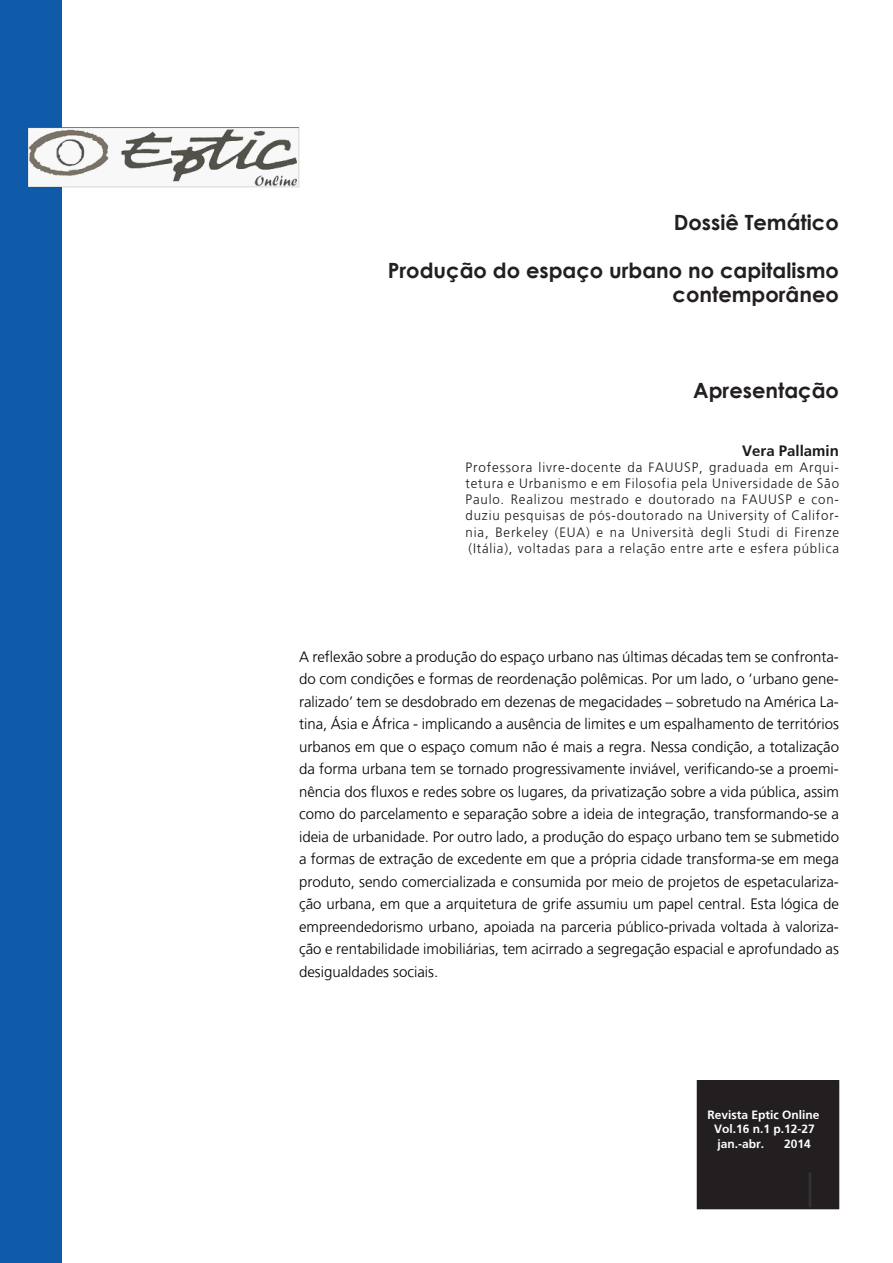
<style>
.page{position:relative;width:893px;height:1263px;background:#fff}
.page>*{position:absolute;margin:0;border:0;box-sizing:border-box;transform-origin:0 0}
.rev_titulo1{font:700 21px "Century Gothic";color:#231f20}
.rev_artigo{font:300 15px/22.5px "Frutiger";color:#000;text-align:justify}
.rev_autor{font:700 15px "Frutiger";color:#1a1a1a}
.biografia_autor{font:300 13.5px/16.2px "Frutiger";letter-spacing:.06em;color:#1a171b;text-align:justify}
.t1{font:700 12px "Frutiger";color:#fff}
</style>
<div class="page">
<div style="left:697px;top:1081px;width:142px;height:128px;background:#231f20"></div>
<div style="left:697px;top:1080px;width:142px;height:129px;border:1px solid #231f20"></div>
<div style="left:807px;top:1171px;width:6px;height:38px;border:2px solid #231f20"></div>
<div style="left:0;top:0;width:62px;height:1263px;background:#105aaa"></div>
<img style="left:30px;top:130px;width:267px;height:55px">
<p class="rev_titulo1" style="left:674px;top:206px;width:167px">Dossiê Temático</p>
<p class="rev_titulo1" style="left:388px;top:254px;width:453px">Produção do espaço urbano no capitalismo</p>
<p class="rev_titulo1" style="left:673px;top:278px;width:168px">contemporâneo</p>
<p class="rev_titulo1" style="left:693px;top:375px;width:147px">Apresentação</p>
<p class="rev_autor" style="left:742px;top:442px;width:98px">Vera Pallamin</p>
<p class="biografia_autor" style="left:466px;top:459px;width:375px">Professora livre-docente da FAUUSP, graduada em Arqui&shy;tetura e Urbanismo e em Filosofia pela Universidade de São Paulo. Realizou mestrado e doutorado na FAUUSP e con&shy;duziu pesquisas de pós-doutorado na University of Califor&shy;nia, Berkeley (EUA) e na Università degli Studi di Firenze (Itália), voltadas para a relação entre arte e esfera pública</p>
<p class="rev_artigo" style="left:299px;top:645px;width:541px">A reflexão sobre a produção do espaço urbano nas últimas décadas tem se confronta&shy;do com condições e formas de reordenação polêmicas. Por um lado, o ‘urbano gene&shy;ralizado’ tem se desdobrado em dezenas de megacidades – sobretudo na América La&shy;tina, Ásia e África - implicando a ausência de limites e um espalhamento de territórios urbanos em que o espaço comum não é mais a regra. Nessa condição, a totalização da forma urbana tem se tornado progressivamente inviável, verificando-se a proemi&shy;nência dos fluxos e redes sobre os lugares, da privatização sobre a vida pública, assim como do parcelamento e separação sobre a ideia de integração, transformando-se a ideia de urbanidade. Por outro lado, a produção do espaço urbano tem se submetido a formas de extração de excedente em que a própria cidade transforma-se em mega produto, sendo comercializada e consumida por meio de projetos de espetaculariza&shy;ção urbana, em que a arquitetura de grife assumiu um papel central. Esta lógica de empreendedorismo urbano, apoiada na parceria público-privada voltada à valoriza&shy;ção e rentabilidade imobiliárias, tem acirrado a segregação espacial e aprofundado as desigualdades sociais.</p>
<p class="t1" style="left:707px;top:1107px;width:114px">Revista Eptic Online</p>
<p class="t1" style="left:714px;top:1122px;width:102px">Vol.16 n.1 p.12-27</p>
<p class="t1" style="left:717px;top:1136px;width:48px">jan.-abr.</p>
<p class="t1" style="left:784px;top:1136px;width:28px">2014</p>
</div>
